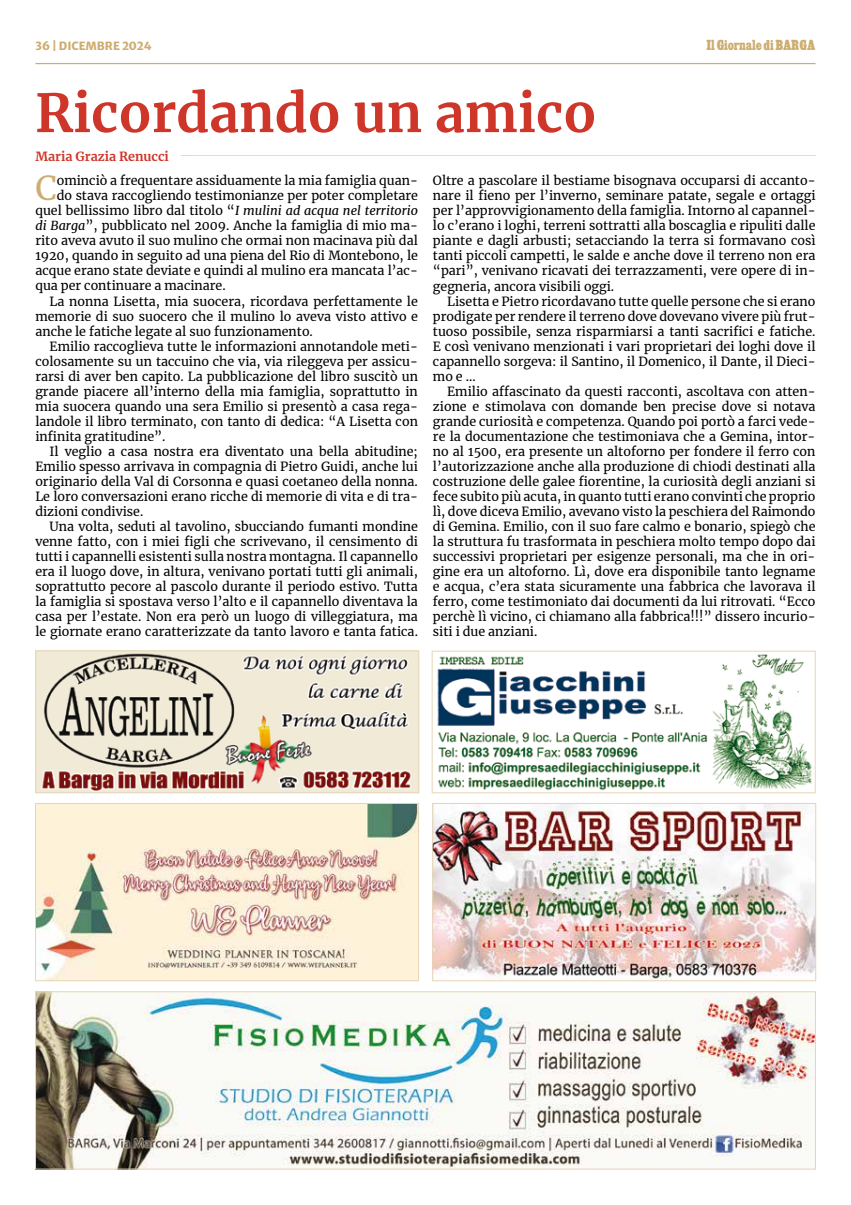
<style>
.page{position:relative;width:851px;height:1205px;background:#fff}
.page>*{position:absolute;margin:0;border:0;box-sizing:border-box;transform-origin:0 0}
.t1{font:700 52.5px "Merriweather";color:#cf362a}
.t2{font:32.75px "Merriweather";color:#cdad70}
.t3{font:12.5px/15px "Merriweather";color:#000;text-align:justify}
.t4{font:700 12.5px "Merriweather";color:#cf362a}
.t5{font:11.25px "Cairo";color:#cdad70}
.t6{font:11.25px "Merriweather Sans";letter-spacing:.005em;color:#cdad70}
.s1{font-style:italic}
</style>
<div class="page">
<hr style="left:35px;top:63px;width:780px;height:1px;background:#cdad70">
<hr style="left:180px;top:153px;width:638px;height:3px;background:#000;opacity:.5">
<img style="left:37px;top:993px;width:776px;height:174px">
<div style="left:35px;top:991px;width:780px;height:178px;border:1px solid #e6d5b7"></div>
<img style="left:37px;top:652px;width:380px;height:139px">
<div style="left:35px;top:650px;width:384px;height:143px;border:1px solid #e6d5b7"></div>
<img style="left:437px;top:654px;width:375px;height:137px">
<div style="left:432px;top:651px;width:383px;height:142px;border:1px solid #e6d5b7"></div>
<img style="left:434px;top:805px;width:379px;height:174px">
<div style="left:432px;top:803px;width:383px;height:178px;border:1px solid #e6d5b7"></div>
<img style="left:37px;top:805px;width:380px;height:174px">
<div style="left:35px;top:803px;width:384px;height:178px;border:1px solid #e6d5b7"></div>
<p class="t6" style="left:35px;top:37px;width:118px">36 | DICEMBRE 2024</p>
<p class="t5" style="left:706px;top:40px;width:110px">Il Giornale di BARGA</p>
<h1 class="t1" style="left:35px;top:77px;width:562px">Ricordando un amico</h1>
<p class="t4" style="left:35px;top:148px;width:135px">Maria Grazia Renucci</p>
<h2 class="t2" style="left:35px;top:166px;width:23px">C</h2>
<p class="t3" style="left:57px;top:173px;width:362px">ominciò a frequentare assiduamente la mia famiglia quan-</p>
<p class="t3" style="left:433px;top:173px;width:384px">Oltre a pascolare il bestiame bisognava occuparsi di accanto&shy;nare il fieno per l’inverno, seminare patate, segale e ortaggi per l’approvvigionamento della famiglia. Intorno al capannel&shy;lo c’erano i loghi, terreni sottratti alla boscaglia e ripuliti dalle piante e dagli arbusti; setacciando la terra si formavano così tanti piccoli campetti, le salde e anche dove il terreno non era “pari”, venivano ricavati dei terrazzamenti, vere opere di in&shy;gegneria, ancora visibili oggi.</p>
<p class="t3" style="left:433px;top:293px;width:384px;text-indent:14px">Lisetta e Pietro ricordavano tutte quelle persone che si erano prodigate per rendere il terreno dove dovevano vivere più frut&shy;tuoso possibile, senza risparmiarsi a tanti sacrifici e fatiche.<br>E così venivano menzionati i vari proprietari dei loghi dove il capannello sorgeva: il Santino, il Domenico, il Dante, il Dieci&shy;mo e …</p>
<p class="t3" style="left:433px;top:383px;width:384px;text-indent:14px">Emilio affascinato da questi racconti, ascoltava con atten&shy;zione e stimolava con domande ben precise dove si notava grande curiosità e competenza. Quando poi portò a farci vede&shy;re la documentazione che testimoniava che a Gemina, intor&shy;no al 1500, era presente un altoforno per fondere il ferro con l’autorizzazione anche alla produzione di chiodi destinati alla costruzione delle galee fiorentine, la curiosità degli anziani si fece subito più acuta, in quanto tutti erano convinti che proprio lì, dove diceva Emilio, avevano visto la peschiera del Raimondo di Gemina. Emilio, con il suo fare calmo e bonario, spiegò che la struttura fu trasformata in peschiera molto tempo dopo dai successivi proprietari per esigenze personali, ma che in ori&shy;gine era un altoforno. Lì, dove era disponibile tanto legname e acqua, c’era stata sicuramente una fabbrica che lavorava il ferro, come testimoniato dai documenti da lui ritrovati. “Ecco perchè lì vicino, ci chiamano alla fabbrica!!!” dissero incurio&shy;siti i due anziani.</p>
<p class="t3" style="left:57px;top:188px;width:362px">do stava raccogliendo testimonianze per poter completare</p>
<p class="t3" style="left:35px;top:203px;width:384px">quel bellissimo libro dal titolo “<span class="s1">I mulini ad acqua nel territorio</span></p>
<p class="t3" style="left:35px;top:218px;width:384px"><span class="s1">di Barga</span>”, pubblicato nel 2009. Anche la famiglia di mio ma-</p>
<p class="t3" style="left:35px;top:233px;width:384px">rito aveva avuto il suo mulino che ormai non macinava più dal</p>
<p class="t3" style="left:35px;top:248px;width:384px">1920, quando in seguito ad una piena del Rio di Montebono, le</p>
<p class="t3" style="left:35px;top:263px;width:384px">acque erano state deviate e quindi al mulino era mancata l’ac-</p>
<p class="t3" style="left:35px;top:278px;width:192px">qua per continuare a macinare.</p>
<p class="t3" style="left:50px;top:293px;width:370px">La nonna Lisetta, mia suocera, ricordava perfettamente le</p>
<p class="t3" style="left:35px;top:308px;width:384px">memorie di suo suocero che il mulino lo aveva visto attivo e</p>
<p class="t3" style="left:35px;top:323px;width:279px">anche le fatiche legate al suo funzionamento.</p>
<p class="t3" style="left:50px;top:338px;width:370px">Emilio raccoglieva tutte le informazioni annotandole meti-</p>
<p class="t3" style="left:35px;top:353px;width:384px">colosamente su un taccuino che via, via rileggeva per assicu-</p>
<p class="t3" style="left:35px;top:368px;width:384px">rarsi di aver ben capito. La pubblicazione del libro suscitò un</p>
<p class="t3" style="left:35px;top:383px;width:384px">grande piacere all’interno della mia famiglia, soprattutto in</p>
<p class="t3" style="left:35px;top:398px;width:384px">mia suocera quando una sera Emilio si presentò a casa rega-</p>
<p class="t3" style="left:35px;top:413px;width:384px">landole il libro terminato, con tanto di dedica: “A Lisetta con</p>
<p class="t3" style="left:35px;top:428px;width:132px">infinita gratitudine”.</p>
<p class="t3" style="left:50px;top:443px;width:370px">Il veglio a casa nostra era diventato una bella abitudine;</p>
<p class="t3" style="left:35px;top:458px;width:384px">Emilio spesso arrivava in compagnia di Pietro Guidi, anche lui</p>
<p class="t3" style="left:35px;top:473px;width:384px">originario della Val di Corsonna e quasi coetaneo della nonna.</p>
<p class="t3" style="left:35px;top:488px;width:384px">Le loro conversazioni erano ricche di memorie di vita e di tra-</p>
<p class="t3" style="left:35px;top:503px;width:109px">dizioni condivise.</p>
<p class="t3" style="left:50px;top:518px;width:370px">Una volta, seduti al tavolino, sbucciando fumanti mondine</p>
<p class="t3" style="left:35px;top:533px;width:384px">venne fatto, con i miei figli che scrivevano, il censimento di</p>
<p class="t3" style="left:35px;top:548px;width:384px">tutti i capannelli esistenti sulla nostra montagna. Il capannello</p>
<p class="t3" style="left:35px;top:563px;width:384px">era il luogo dove, in altura, venivano portati tutti gli animali,</p>
<p class="t3" style="left:35px;top:578px;width:384px">soprattutto pecore al pascolo durante il periodo estivo. Tutta</p>
<p class="t3" style="left:35px;top:593px;width:384px">la famiglia si spostava verso l’alto e il capannello diventava la</p>
<p class="t3" style="left:35px;top:608px;width:384px">casa per l’estate. Non era però un luogo di villeggiatura, ma</p>
<p class="t3" style="left:35px;top:623px;width:384px">le giornate erano caratterizzate da tanto lavoro e tanta fatica.</p>
</div>
